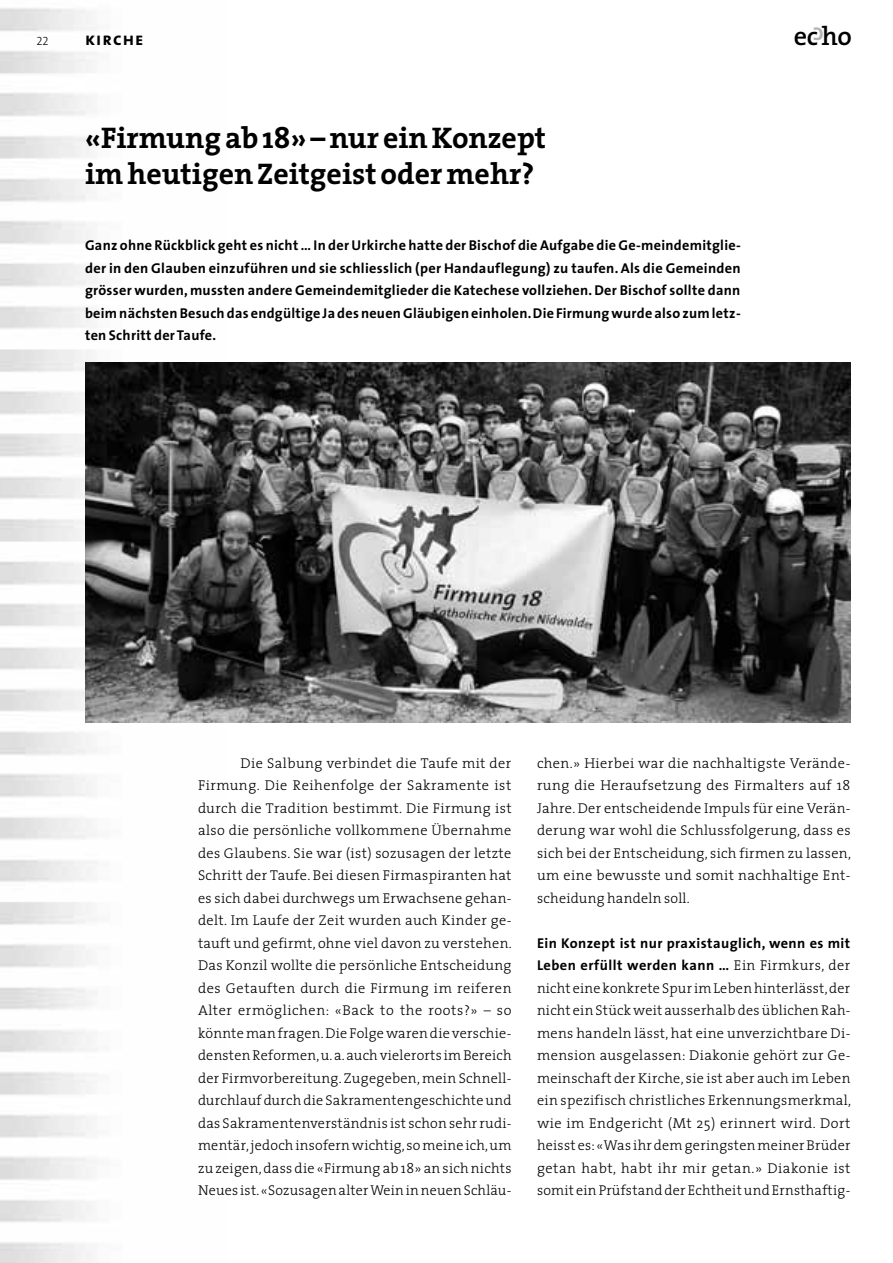
<style>
.page{position:relative;width:893px;height:1263px;background:#fff}
.page>*{position:absolute;margin:0;border:0;box-sizing:border-box;transform-origin:0 0}
.t1{font:700 30px/36px "The Serif";color:#000}
.t2{font:600 26.25px "The Serif";color:#000}
.t3{font:18px "The Sans Bold Caps";letter-spacing:.06em;color:#000}
.t4{font:300 14.25px/22.5px "The Serif";letter-spacing:.02em;color:#000;text-align:justify}
.t5{font:700 14.25px/22.5px "The Sans";letter-spacing:.02em;color:#000}
.t6{font:12px "The Sans Light Caps";color:#000}
.s1{font-family:"The Sans"}
.s2{font-family:"The Serif";font-weight:300}
</style>
<div class="page">
<img style="left:0;top:8px;width:225px;height:1255px">
<img style="left:85px;top:363px;width:765px;height:360px">
<p class="t6" style="left:36px;top:31px;width:14px">22</p>
<p class="t3" style="left:85px;top:24px;width:60px">kirche</p>
<h2 class="t2" style="left:794px;top:14px;width:60px">e<span class="s1">c</span>ho</h2>
<h1 class="t1" style="left:85px;top:119px;width:463px">«Firmung ab 18» – nur ein Konzept im heutigen Zeitgeist oder mehr?</h1>
<p class="t5" style="left:85px;top:234px;width:657px;text-align:justify">Ganz ohne Rückblick geht es nicht … In der Urkirche hatte der Bischof die Aufgabe die Ge-meindemitglie&shy;der in den Glauben einzuführen und sie schliesslich (per Handauflegung) zu taufen. Als die Gemeinden grösser wurden, mussten andere Gemeindemitglieder die Katechese vollziehen. Der Bischof sollte dann beim nächsten Besuch das endgültige Ja des neuen Gläubigen einholen. Die Firmung wurde also zum letz&shy;ten Schritt der Taufe.</p>
<p class="t4" style="left:198px;top:751px;width:315px;text-indent:43px">Die Salbung verbindet die Taufe mit der Firmung. Die Reihenfolge der Sakramente ist durch die Tradition bestimmt. Die Firmung ist also die persönliche vollkommene Übernahme des Glaubens. Sie war (ist) sozusagen der letzte Schritt der Taufe. Bei diesen Firmaspiranten hat es sich dabei durchwegs um Erwachsene gehan&shy;delt. Im Laufe der Zeit wurden auch Kinder ge&shy;tauft und gefirmt, ohne viel davon zu verstehen.<br>Das Konzil wollte die persönliche Entscheidung des Getauften durch die Firmung im reiferen Alter ermöglichen: «Back to the roots?» – so könnte man fragen. Die Folge waren die verschie&shy;densten Reformen, u. a. auch vielerorts im Bereich der Firmvorbereitung. Zugegeben, mein Schnell&shy;durchlauf durch die Sakramentengeschichte und das Sakramentenverständnis ist schon sehr rudi&shy;mentär, jedoch insofern wichtig, so meine ich, um zu zeigen, dass die «Firmung ab 18» an sich nichts Neues ist. «Sozusagen alter Wein in neuen Schläu-</p>
<p class="t4" style="left:537px;top:751px;width:316px">chen.» Hierbei war die nachhaltigste Verände&shy;rung die Heraufsetzung des Firmalters auf 18<br>Jahre. Der entscheidende Impuls für eine Verän&shy;derung war wohl die Schlussfolgerung, dass es sich bei der Entscheidung, sich firmen zu lassen, um eine bewusste und somit nachhaltige Ent&shy;scheidung handeln soll.</p>
<p class="t5" style="left:537px;top:931px;width:315px">Ein Konzept ist nur praxistauglich, wenn es mit<br>Leben erfüllt werden kann … <span class="s2">Ein Firmkurs, der</span></p>
<p class="t4" style="left:537px;top:976px;width:315px">nicht eine konkrete Spur im Leben hinterlässt, der nicht ein Stück weit ausserhalb des üblichen Rah&shy;mens handeln lässt, hat eine unverzichtbare Di&shy;mension ausgelassen: Diakonie gehört zur Ge&shy;meinschaft der Kirche, sie ist aber auch im Leben ein spezifisch christliches Erkennungsmerkmal, wie im Endgericht (Mt 25) erinnert wird. Dort heisst es: «Was ihr dem geringsten meiner Brüder getan habt, habt ihr mir getan.» Diakonie ist somit ein Prüfstand der Echtheit und Ernsthaftig-</p>
</div>
